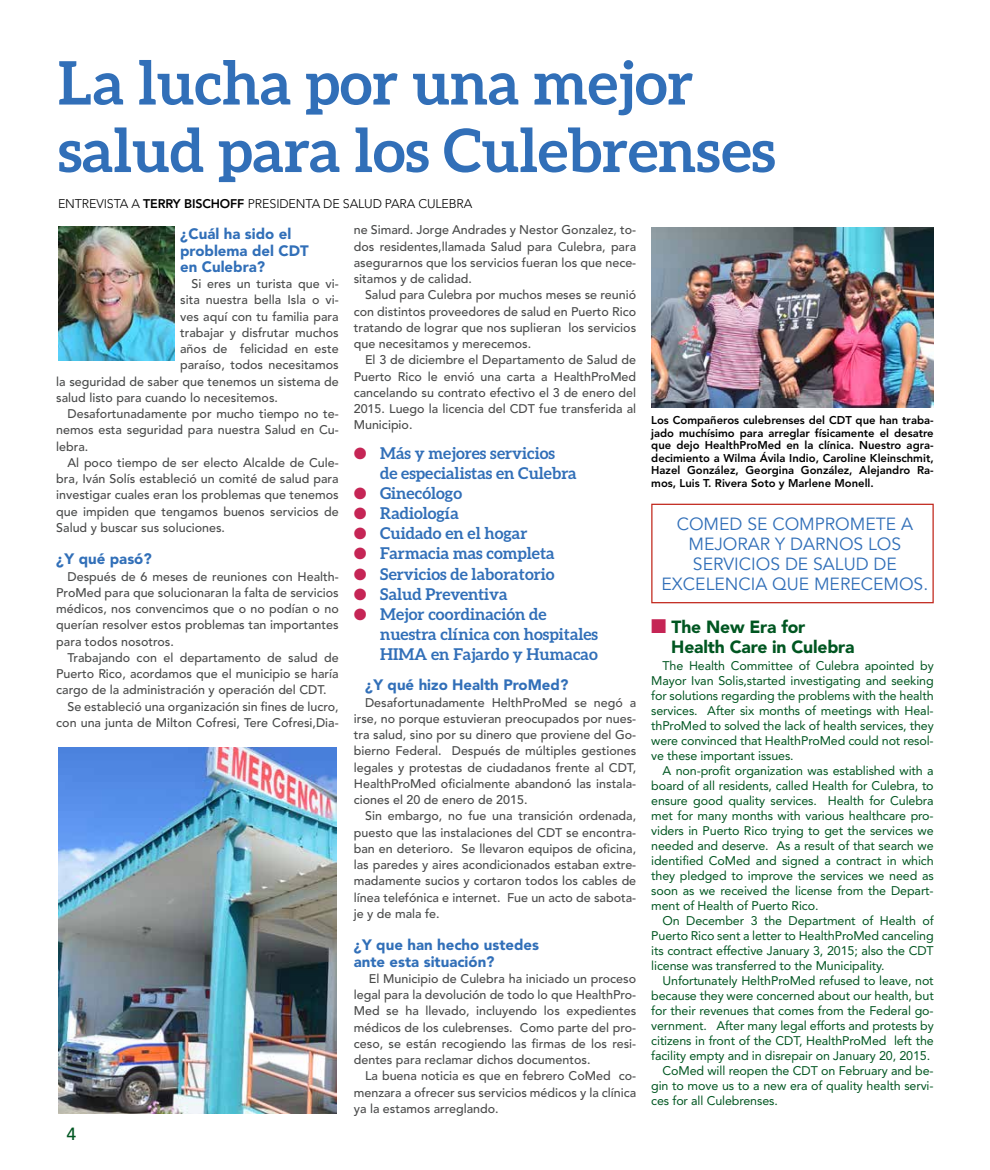
<style>
.page{position:relative;width:990px;height:1170px;background:#fff}
.page>*{position:absolute;margin:0;border:0;box-sizing:border-box;transform-origin:0 0}
.t1{font:700 60px/67.5px "Aleo";color:#316fb8}
.t2{font:17.5px/20px "Avenir LT Std";color:#316fb8;text-align:center}
.t3{font:900 17.5px/20px "Avenir LT Std";letter-spacing:-.01em;color:#005621}
.t4{font:500 17.5px "Avenir LT Std";color:#005621}
.t5{font:700 16.25px/20px "Aleo";color:#316fb8}
.t6{font:900 15px/16.2px "Avenir LT Std";color:#316fb8}
.t7{font:500 12.5px/16.2px "Avenir LT Std";color:#4a4b4b;text-align:justify}
.t8{font:12.5px/15px "Avenir LT Std";letter-spacing:-.01em;color:#005621;text-align:justify}
.t9{font:300 12.5px "Avenir LT Std";letter-spacing:-.01em;color:#000}
.t10{font:800 11.25px/12.5px "Avenir LT Std";color:#000;text-align:justify}
.s1{font-weight:800}
.s2{color:#c52555}
</style>
<div class="page">
<img style="left:59px;top:748px;width:277px;height:366px">
<img style="left:58px;top:227px;width:117px;height:134px">
<img style="left:651px;top:227px;width:283px;height:181px">
<div style="left:651px;top:504px;width:283px;height:99px;border:1px solid #c1261b"></div>
<h1 class="t1" style="left:58px;top:48px;width:719px">La lucha por una mejor salud para los Culebrenses</h1>
<p class="t9" style="left:58px;top:196px;width:416px">ENTREVISTA A <span class="s1">TERRY BISCHOFF</span> PRESIDENTA DE SALUD PARA CULEBRA</p>
<p class="t6" style="left:180px;top:226px;width:130px">¿Cuál ha sido el problema del CDT en Culebra?</p>
<p class="t7" style="left:191px;top:276px;width:149px">Si eres un turista que vi-</p>
<p class="t7" style="left:180px;top:292px;width:160px">sita nuestra bella Isla o vi-</p>
<p class="t7" style="left:180px;top:309px;width:160px">ves aquí con tu familia para</p>
<p class="t7" style="left:180px;top:325px;width:160px">trabajar y disfrutar muchos</p>
<p class="t7" style="left:180px;top:341px;width:160px">años de felicidad en este</p>
<p class="t7" style="left:180px;top:357px;width:160px">paraíso, todos necesitamos</p>
<p class="t7" style="left:56px;top:374px;width:284px">la seguridad de saber que tenemos un sistema de</p>
<p class="t7" style="left:56px;top:390px;width:223px">salud listo para cuando lo necesitemos.</p>
<p class="t7" style="left:68px;top:406px;width:273px">Desafortunadamente por mucho tiempo no te-</p>
<p class="t7" style="left:56px;top:422px;width:284px">nemos esta seguridad para nuestra Salud en Cu-</p>
<p class="t7" style="left:56px;top:439px;width:34px">lebra.</p>
<p class="t7" style="left:68px;top:455px;width:273px">Al poco tiempo de ser electo Alcalde de Cule-</p>
<p class="t7" style="left:56px;top:471px;width:284px">bra, Iván Solís estableció un comité de salud para</p>
<p class="t7" style="left:56px;top:487px;width:284px">investigar cuales eran los problemas que tenemos</p>
<p class="t7" style="left:56px;top:504px;width:284px">que impiden que tengamos buenos servicios de</p>
<p class="t7" style="left:56px;top:520px;width:170px">Salud y buscar sus soluciones.</p>
<p class="t6" style="left:56px;top:551px;width:97px">¿Y qué pasó?</p>
<p class="t7" style="left:56px;top:569px;width:284px;text-indent:11px">Después de 6 meses de reuniones con Health-ProMed para que solucionaran la falta de servicios médicos, nos convencimos que o no podían o no querían resolver estos problemas tan importantes para todos nosotros.</p>
<p class="t7" style="left:68px;top:650px;width:273px">Trabajando con el departamento de salud de</p>
<p class="t7" style="left:56px;top:666px;width:284px">Puerto Rico, acordamos que el municipio se haría</p>
<p class="t7" style="left:56px;top:682px;width:272px">cargo de la administración y operación del CDT.</p>
<p class="t7" style="left:68px;top:699px;width:273px">Se estableció una organización sin fines de lucro,</p>
<p class="t7" style="left:56px;top:715px;width:284px">con una junta de Milton Cofresi, Tere Cofresi,Dia-</p>
<h2 class="t4" style="left:67px;top:1124px;width:11px">4</h2>
<p class="t7" style="left:354px;top:222px;width:284px">ne Simard. Jorge Andrades y Nestor Gonzalez, to&shy;dos residentes,llamada Salud para Culebra, para asegurarnos que los servicios fueran los que nece&shy;sitamos y de calidad.</p>
<p class="t7" style="left:354px;top:287px;width:284px;text-indent:11px">Salud para Culebra por muchos meses se reunió con distintos proveedores de salud en Puerto Rico tratando de lograr que nos suplieran los servicios que necesitamos y merecemos.</p>
<p class="t7" style="left:354px;top:352px;width:284px;text-indent:11px">El 3 de diciembre el Departamento de Salud de Puerto Rico le envió una carta a HealthProMed cancelando su contrato efectivo el 3 de enero del 2015. Luego la licencia del CDT fue transferida al Municipio.</p>
<h3 class="t5" style="left:380px;top:443px;width:198px;text-indent:-26px"><span class="s2">●</span> Más y mejores servicios<br>de especialistas en Culebra</h3>
<h3 class="t5" style="left:354px;top:483px;width:110px"><span class="s2">●</span> Ginecólogo</h3>
<h3 class="t5" style="left:354px;top:503px;width:107px"><span class="s2">●</span> Radiología</h3>
<h3 class="t5" style="left:354px;top:523px;width:175px"><span class="s2">●</span> Cuidado en el hogar</h3>
<h3 class="t5" style="left:354px;top:543px;width:202px"><span class="s2">●</span> Farmacia mas completa</h3>
<h3 class="t5" style="left:354px;top:563px;width:202px"><span class="s2">●</span> Servicios de laboratorio</h3>
<h3 class="t5" style="left:354px;top:583px;width:155px"><span class="s2">●</span> Salud Preventiva</h3>
<h3 class="t5" style="left:380px;top:603px;width:220px;text-indent:-26px"><span class="s2">●</span> Mejor coordinación de nuestra clínica con hospitales<br>HIMA en Fajardo y Humacao</h3>
<p class="t6" style="left:365px;top:677px;width:205px">¿Y qué hizo Health ProMed?</p>
<p class="t7" style="left:354px;top:694px;width:284px;text-indent:11px">Desafortunadamente HelthProMed se negó a irse, no porque estuvieran preocupados por nues&shy;tra salud, sino por su dinero que proviene del Go&shy;bierno Federal. Después de múltiples gestiones legales y protestas de ciudadanos frente al CDT, HealthProMed oficialmente abandonó las instala&shy;ciones el 20 de enero de 2015.</p>
<p class="t7" style="left:354px;top:808px;width:284px;text-indent:11px">Sin embargo, no fue una transición ordenada, puesto que las instalaciones del CDT se encontra&shy;ban en deterioro. Se llevaron equipos de oficina, las paredes y aires acondicionados estaban extre&shy;madamente sucios y cortaron todos los cables de línea telefónica e internet. Fue un acto de sabota&shy;je y de mala fe.</p>
<p class="t6" style="left:354px;top:937px;width:187px">¿Y que han hecho ustedes ante esta situación?</p>
<p class="t7" style="left:354px;top:971px;width:284px;text-indent:15px">El Municipio de Culebra ha iniciado un proceso legal para la devolución de todo lo que HealthPro-Med se ha llevado, incluyendo los expedientes médicos de los culebrenses. Como parte del pro&shy;ceso, se están recogiendo las firmas de los resi&shy;dentes para reclamar dichos documentos.</p>
<p class="t7" style="left:354px;top:1068px;width:284px;text-indent:11px">La buena noticia es que en febrero CoMed co&shy;menzara a ofrecer sus servicios médicos y la clínica ya la estamos arreglando.</p>
<p class="t10" style="left:651px;top:414px;width:284px">Los Compañeros culebrenses del CDT que han traba&shy;jado muchísimo para arreglar físicamente el desatre que dejo HealthProMed en la clínica. Nuestro agra&shy;decimiento a Wilma Ávila Indio, Caroline Kleinschmit, Hazel González, Georgina González, Alejandro Ra&shy;mos, Luis T. Rivera Soto y Marlene Monell.</p>
<h2 class="t2" style="left:662px;top:514px;width:268px">COMED SE COMPROMETE A<br>MEJORAR Y DARNOS LOS<br>SERVICIOS DE SALUD DE<br>EXCELENCIA QUE MERECEMOS.</h2>
<h2 class="t3" style="left:671px;top:616px;width:185px;text-indent:-20px"><span class="s2">■</span> The New Era for<br>Health Care in Culebra</h2>
<p class="t8" style="left:651px;top:658px;width:284px;text-indent:11px">The Health Committee of Culebra apointed by Mayor Ivan Solis,started investigating and seeking for solutions regarding the problems with the health services. After six months of meetings with Heal&shy;thProMed to solved the lack of health services, they were convinced that HealthProMed could not resol&shy;ve these important issues.</p>
<p class="t8" style="left:651px;top:763px;width:284px;text-indent:11px">A non-profit organization was established with a board of all residents, called Health for Culebra, to ensure good quality services. Health for Culebra met for many months with various healthcare pro&shy;viders in Puerto Rico trying to get the services we needed and deserve. As a result of that search we identified CoMed and signed a contract in which they pledged to improve the services we need as soon as we received the license from the Depart&shy;ment of Health of Puerto Rico.</p>
<p class="t8" style="left:651px;top:913px;width:284px;text-indent:11px">On December 3 the Department of Health of Puerto Rico sent a letter to HealthProMed canceling its contract effective January 3, 2015; also the CDT license was transferred to the Municipality.</p>
<p class="t8" style="left:662px;top:973px;width:273px">Unfortunately HelthProMed refused to leave, not</p>
<p class="t8" style="left:651px;top:988px;width:284px">because they were concerned about our health, but</p>
<p class="t8" style="left:651px;top:1003px;width:284px">for their revenues that comes from the Federal go-</p>
<p class="t8" style="left:651px;top:1018px;width:284px">vernment. After many legal efforts and protests by</p>
<p class="t8" style="left:651px;top:1033px;width:284px">citizens in front of the CDT, HealthProMed left the</p>
<p class="t8" style="left:651px;top:1048px;width:280px">facility empty and in disrepair on January 20, 2015.</p>
<p class="t8" style="left:662px;top:1063px;width:273px">CoMed will reopen the CDT on February and be-</p>
<p class="t8" style="left:651px;top:1078px;width:284px">gin to move us to a new era of quality health servi-</p>
<p class="t8" style="left:651px;top:1093px;width:128px">ces for all Culebrenses.</p>
</div>
